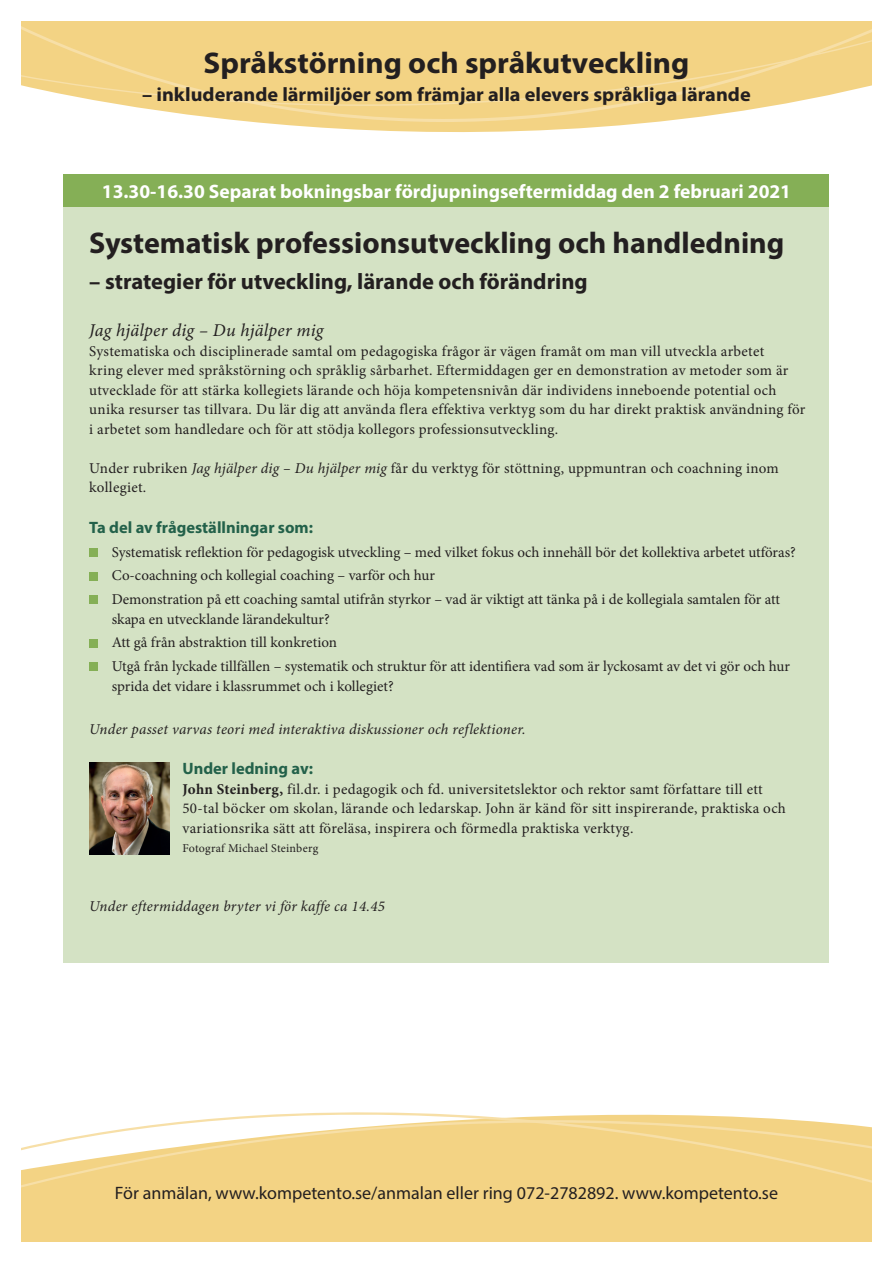
<style>
.page{position:relative;width:893px;height:1263px;background:#fff}
.page>*{position:absolute;margin:0;border:0;box-sizing:border-box;transform-origin:0 0}
.t1{font:700 30px "Myriad Pro";color:#231f20}
.t2{font:700 30px "Myriad Pro";color:#231f20;scale:1.04 1}
.t3{font:700 22.5px "Myriad Pro";color:#231f20}
.t4{font:700 19.5px "Myriad Pro";color:#fff}
.t5{font:700 19.5px "Myriad Pro";color:#231f20;scale:1.04 1}
.t6{font:18px "Myriad Pro";color:#231f20}
.t7{font:italic 18px "Minion Pro";letter-spacing:.01em;color:#231f20}
.t8{font:700 16.5px "Myriad Pro";color:#23614a}
.t9{font:15px/19.5px "Minion Pro";letter-spacing:.01em;color:#231f20}
.t10{font:italic 15px "Minion Pro";letter-spacing:.015em;color:#231f20}
.t11{font:12px "Minion Pro";letter-spacing:.015em;color:#231f20}
.s1{font-style:italic}
.s2{font-weight:700}
</style>
<div class="page">
<div style="left:21px;top:1216px;width:851px;height:26px;background:#f3d384"></div>
<svg style="left:21px;top:1112px;width:851px;height:104px;fill:#f3d384"></svg>
<svg style="left:163px;top:111px;width:577px;height:21px;fill:#f3d384"></svg>
<svg style="left:21px;top:21px;width:851px;height:90px;background:#f3d58a"></svg>
<div style="left:64px;top:207px;width:765px;height:755px;background:#d4e2c4"></div>
<div style="left:89px;top:548px;width:9px;height:8px;background:#85af56"></div>
<div style="left:89px;top:572px;width:9px;height:8px;background:#85af56"></div>
<div style="left:89px;top:595px;width:9px;height:9px;background:#85af56"></div>
<div style="left:89px;top:639px;width:9px;height:8px;background:#85af56"></div>
<div style="left:89px;top:662px;width:9px;height:9px;background:#85af56"></div>
<div style="left:64px;top:174px;width:765px;height:33px;background:#85af56"></div>
<img style="left:89px;top:762px;width:81px;height:93px">
<h1 class="t2" style="left:203px;top:44px;width:469px">Språkstörning och språkutveckling</h1>
<h3 class="t5" style="left:142px;top:82px;width:586px">– inkluderande lärmiljöer som främjar alla elevers språkliga lärande</h3>
<h3 class="t4" style="left:102px;top:179px;width:691px">13.30-16.30 Separat bokningsbar fördjupningseftermiddag den 2 februari 2021</h3>
<h1 class="t1" style="left:89px;top:223px;width:697px">Systematisk professionsutveckling och handledning</h1>
<h2 class="t3" style="left:89px;top:266px;width:500px">– strategier för utveckling, lärande och förändring</h2>
<p class="t7" style="left:89px;top:318px;width:236px">Jag hjälper dig – Du hjälper mig</p>
<p class="t9" style="left:89px;top:341px;width:718px">Systematiska och disciplinerade samtal om pedagogiska frågor är vägen framåt om man vill utveckla arbetet<br>kring elever med språkstörning och språklig sårbarhet. Eftermiddagen ger en demonstration av metoder som är utvecklade för att stärka kollegiets lärande och höja kompetensnivån där individens inneboende potential och unika resurser tas tillvara. Du lär dig att använda flera effektiva verktyg som du har direkt praktisk användning för i arbetet som handledare och för att stödja kollegors professionsutveckling.</p>
<p class="t9" style="left:89px;top:458px;width:691px">Under rubriken <span class="s1">Jag hjälper dig – Du hjälper mig</span> får du verktyg för stöttning, uppmuntran och coachning inom kollegiet.</p>
<p class="t8" style="left:89px;top:516px;width:225px">Ta del av frågeställningar som:</p>
<p class="t9" style="left:112px;top:540px;width:686px;line-height:23.7px">Systematisk reflektion för pedagogisk utveckling – med vilket fokus och innehåll bör det kollektiva arbetet utföras?<br>Co-coachning och kollegial coaching – varför och hur<br>Demonstration på ett coaching samtal utifrån styrkor – vad är viktigt att tänka på i de kollegiala samtalen för att</p>
<p class="t9" style="left:112px;top:607px;width:680px;line-height:23.7px">skapa en utvecklande lärandekultur?<br>Att gå från abstraktion till konkretion<br>Utgå från lyckade tillfällen – systematik och struktur för att identifiera vad som är lyckosamt av det vi gör och hur</p>
<p class="t9" style="left:112px;top:676px;width:283px">sprida det vidare i klassrummet och i kollegiet?</p>
<p class="t10" style="left:89px;top:719px;width:438px">Under passet varvas teori med interaktiva diskussioner och reflektioner.</p>
<p class="t8" style="left:182px;top:758px;width:132px">Under ledning av:</p>
<p class="t9" style="left:182px;top:779px;width:605px"><span class="s2">John Steinberg,</span> fil.dr. i pedagogik och fd. universitetslektor och rektor samt författare till ett<br>50-tal böcker om skolan, lärande och ledarskap. John är känd för sitt inspirerande, praktiska och variationsrika sätt att föreläsa, inspirera och förmedla praktiska verktyg.</p>
<p class="t11" style="left:182px;top:840px;width:137px">Fotograf Michael Steinberg</p>
<p class="t10" style="left:89px;top:896px;width:297px">Under eftermiddagen bryter vi för kaffe ca 14.45</p>
<p class="t6" style="left:115px;top:1182px;width:665px">För anmälan, www.kompetento.se/anmalan eller ring 072-2782892. www.kompetento.se</p>
</div>
